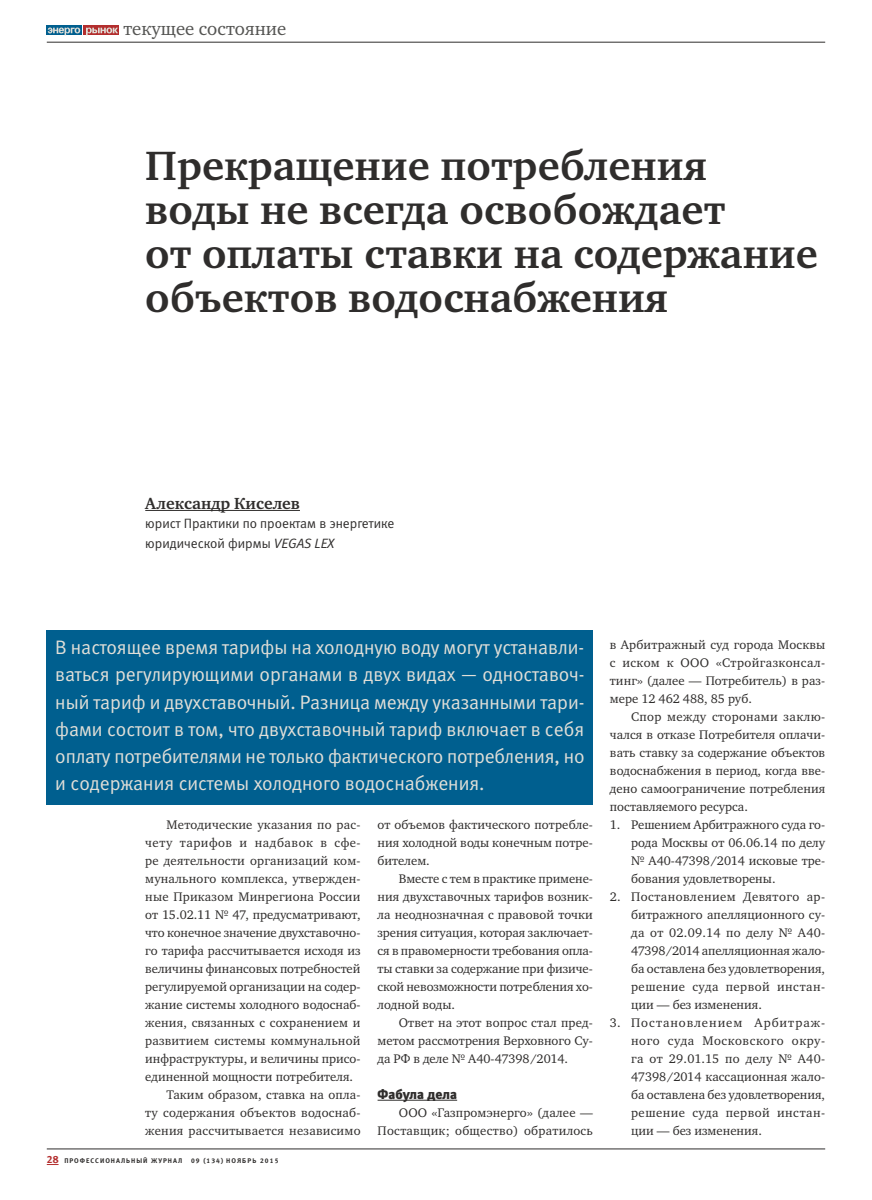
<style>
.page{position:relative;width:872px;height:1200px;background:#fff}
.page>*{position:absolute;margin:0;border:0;box-sizing:border-box;transform-origin:0 0}
.t1{font:700 42px/44.1px "Charter C";color:#2f2d2c}
.t2{font:19.5px/27px "Meta Normal LFC";color:#e1dfd8;text-align:justify}
.t3{font:18.75px "Charter C";color:#545452}
.t4{font:700 16.5px "Charter C";color:#2f2d2c}
.t5{font:13.5px/19.5px "Meta Normal LFC";color:#2f2d2c}
.t6{font:13.5px "Meta Black LFC";color:#2f2d2c}
.t7{font:12.75px/18px "Charter C";color:#2f2d2c;text-align:justify}
.t8{font:12.75px/18px "Charter C";letter-spacing:.02em;color:#2f2d2c;text-align:right}
.t9{font:12.75px "Charter C";letter-spacing:.035em;color:#2f2d2c}
.t10{font:6.75px "Meta Bold LFC";letter-spacing:.15em;color:#2f2d2c}
.s1{font-style:italic}
.s2{font-size:10.5px;color:#b32e2e}
</style>
<div class="page">
<svg style="left:47px;top:26px;width:35px;height:9px"></svg>
<svg style="left:84px;top:26px;width:35px;height:9px"></svg>
<svg style="left:48px;top:28px;width:70px;height:7px"></svg>
<hr style="left:47px;top:42px;width:778px;height:1px;background:#2f2d2c">
<hr style="left:47px;top:1148px;width:778px;height:1px;background:#2f2d2c">
<hr style="left:377px;top:1099px;width:80px;height:1px;background:#2f2d2c">
<div style="left:47px;top:630px;width:546px;height:174px;background:#005f8f"></div>
<hr style="left:145px;top:510px;width:155px;height:1px;background:#2f2d2c">
<h3 class="t3" style="left:123px;top:18px;width:164px">текущее состояние</h3>
<h1 class="t1" style="left:145px;top:144px;width:674px">Прекращение потребления воды не всегда освобождает<br>от оплаты ставки на содержание объектов водоснабжения</h1>
<p class="t4" style="left:145px;top:494px;width:156px">Александр Киселев</p>
<p class="t5" style="left:145px;top:513px;width:251px">юрист Практики по проектам в энергетике юридической фирмы <span class="s1">VEGAS LEX</span></p>
<p class="t2" style="left:55px;top:634px;width:531px">В настоящее время тарифы на холодную воду могут устанавли&shy;ваться регулирующими органами в двух видах — одноставоч&shy;ный тариф и двухставочный. Разница между указанными тари&shy;фами состоит в том, что двухставочный тариф включает в себя оплату потребителями не только фактического потребления, но и содержания системы холодного водоснабжения.</p>
<p class="t7" style="left:166px;top:815px;width:195px">Методические указания по рас-</p>
<p class="t9" style="left:145px;top:835px;width:217px">чету тарифов и надбавок в сфе-</p>
<p class="t7" style="left:145px;top:851px;width:217px">ре деятельности организаций ком-</p>
<p class="t7" style="left:145px;top:869px;width:217px">мунального комплекса, утвержден-</p>
<p class="t7" style="left:145px;top:887px;width:217px">ные Приказом Минрегиона России</p>
<p class="t7" style="left:145px;top:905px;width:217px">от 15.02.11 № 47, предусматривают,</p>
<p class="t7" style="left:145px;top:923px;width:217px">что конечное значение двухставочно-</p>
<p class="t7" style="left:145px;top:941px;width:217px">го тарифа рассчитывается исходя из</p>
<p class="t7" style="left:145px;top:959px;width:217px">величины финансовых потребностей</p>
<p class="t7" style="left:145px;top:977px;width:217px">регулируемой организации на содер-</p>
<p class="t7" style="left:145px;top:995px;width:217px">жание системы холодного водоснаб-</p>
<p class="t7" style="left:145px;top:1013px;width:217px">жения, связанных с сохранением и</p>
<p class="t8" style="left:145px;top:1031px;width:217px">развитием системы коммунальной</p>
<p class="t7" style="left:145px;top:1049px;width:217px">инфраструктуры, и величины присо-</p>
<p class="t7" style="left:145px;top:1067px;width:209px">единенной мощности потребителя.</p>
<p class="t7" style="left:166px;top:1085px;width:195px">Таким образом, ставка на опла-</p>
<p class="t8" style="left:145px;top:1103px;width:217px">ту содержания объектов водоснаб-</p>
<p class="t8" style="left:145px;top:1121px;width:217px">жения рассчитывается независимо</p>
<p class="t10" style="left:47px;top:1156px;width:137px"><span class="s2">28</span> ПРОФЕССИОНАЛЬНЫЙ ЖУРНАЛ</p>
<p class="t10" style="left:191px;top:1156px;width:89px">09 (134) НОЯБРЬ 2015</p>
<p class="t7" style="left:377px;top:815px;width:217px">от объемов фактического потребле&shy;ния холодной воды конечным потре&shy;бителем.</p>
<p class="t7" style="left:377px;top:869px;width:217px;text-indent:21px">Вместе с тем в практике примене&shy;ния двухставочных тарифов возник&shy;ла неоднозначная с правовой точки зрения ситуация, которая заключает&shy;ся в правомерности требования опла&shy;ты ставки за содержание при физиче&shy;ской невозможности потребления хо&shy;лодной воды.</p>
<p class="t7" style="left:377px;top:1013px;width:217px;text-indent:21px">Ответ на этот вопрос стал пред&shy;метом рассмотрения Верховного Су&shy;да РФ в деле № А40-47398/2014.</p>
<p class="t6" style="left:377px;top:1086px;width:81px">Фабула дела</p>
<p class="t8" style="left:377px;top:1103px;width:217px">ООО «Газпромэнерго» (далее —<br>Поставщик; общество) обратилось</p>
<p class="t7" style="left:610px;top:635px;width:217px">в Арбитражный суд города Москвы с иском к ООО «Стройгазконсал&shy;тинг» (далее — Потребитель) в раз&shy;мере 12 462 488, 85 руб.</p>
<p class="t7" style="left:610px;top:707px;width:217px;text-indent:21px">Спор между сторонами заклю&shy;чался в отказе Потребителя оплачи&shy;вать ставку за содержание объектов водоснабжения в период, когда вве&shy;дено самоограничение потребления поставляемого ресурса.</p>
<p class="t7" style="left:631px;top:815px;width:195px;text-indent:-21px">1. Решением Арбитражного суда го&shy;рода Москвы от 06.06.14 по делу № А40-47398/2014 исковые тре&shy;бования удовлетворены.</p>
<p class="t7" style="left:631px;top:887px;width:195px;text-indent:-21px">2. Постановлением Девятого ар&shy;битражного апелляционного су&shy;да от 02.09.14 по делу № А40- 47398/2014 апелляционная жало&shy;ба оставлена без удовлетворения, решение суда первой инстан&shy;ции — без изменения.</p>
<p class="t7" style="left:631px;top:1013px;width:195px;text-indent:-21px">3. Постановлением Арбитраж&shy;ного суда Московского окру&shy;га от 29.01.15 по делу № А40- 47398/2014 кассационная жало&shy;ба оставлена без удовлетворения, решение суда первой инстан&shy;ции — без изменения.</p>
</div>
